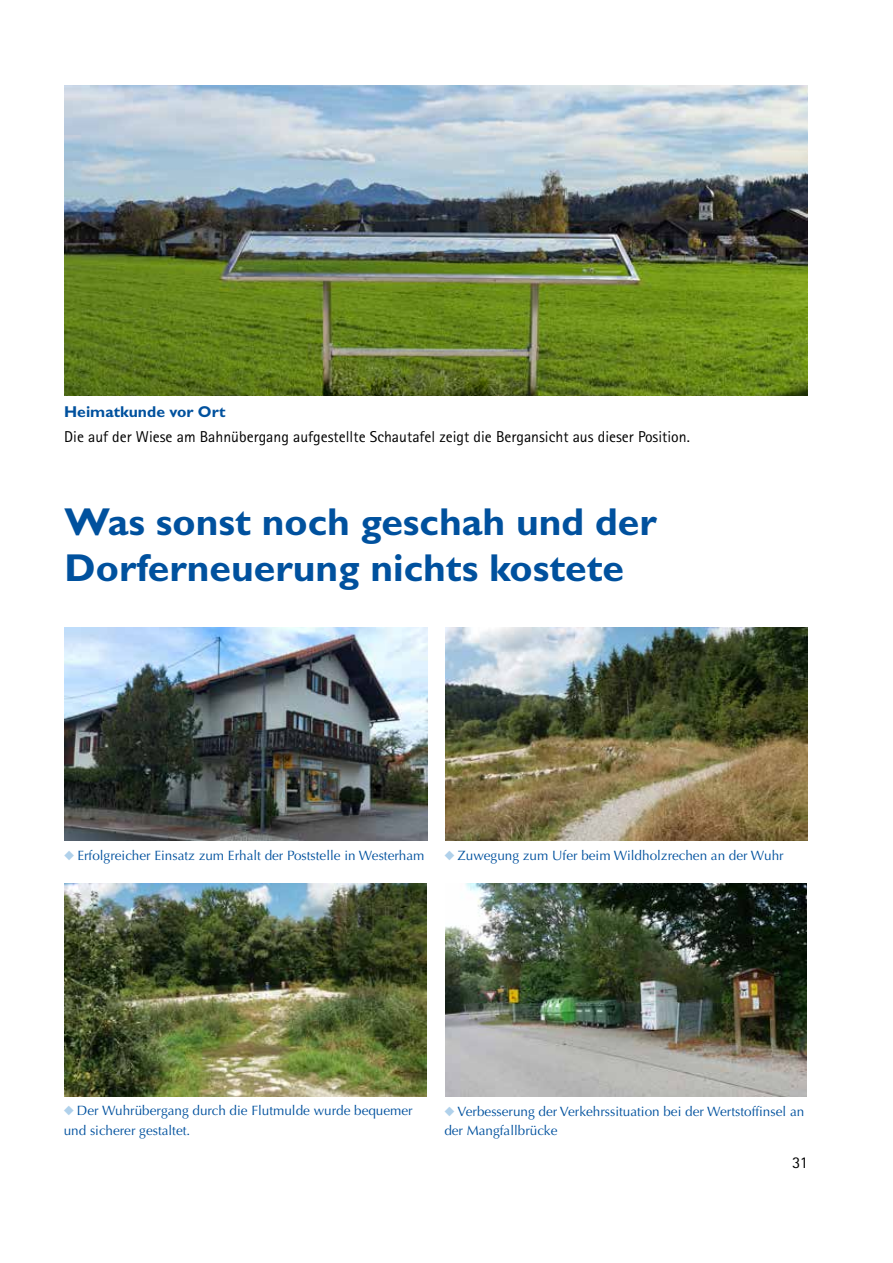
<style>
.page{position:relative;width:893px;height:1263px;background:#fff}
.page>*{position:absolute;margin:0;border:0;box-sizing:border-box;transform-origin:0 0}
.t1{font:700 39px/46.5px "Gill Sans Std";color:#00519e}
.t2{font:16.5px "Rotis Sans Serif Pro";color:#000}
.t3{font:15.75px "Rotis Sans Serif Pro";color:#000}
.t4{font:700 15.75px "Gill Sans Std";color:#00519e}
.t5{font:13.5px/19.5px "Optima LT Std";color:#00519e}
</style>
<div class="page">
<img style="left:65px;top:628px;width:362px;height:212px">
<img style="left:445px;top:884px;width:362px;height:212px">
<img style="left:64px;top:883px;width:363px;height:213px">
<img style="left:445px;top:628px;width:362px;height:212px">
<img style="left:65px;top:85px;width:743px;height:310px">
<p class="t4" style="left:64px;top:403px;width:163px">Heimatkunde vor Ort</p>
<p class="t3" style="left:64px;top:427px;width:627px">Die auf der Wiese am Bahnübergang aufgestellte Schautafel zeigt die Bergansicht aus dieser Position.</p>
<h1 class="t1" style="left:65px;top:498px;width:594px">Was sonst noch geschah und der<br>Dorferneuerung nichts kostete</h1>
<p class="t5" style="left:77px;top:846px;width:348px">Erfolgreicher Einsatz zum Erhalt der Poststelle in Westerham</p>
<p class="t5" style="left:458px;top:845px;width:328px">Zuwegung zum Ufer beim Wildholzrechen an der Wuhr</p>
<p class="t5" style="left:64px;top:1101px;width:350px;text-indent:13px">Der Wuhrübergang durch die Flutmulde wurde bequemer und sicherer gestaltet.</p>
<p class="t5" style="left:444px;top:1101px;width:361px;text-indent:13px">Verbesserung der Verkehrssituation bei der Wertstoffinsel an der Mangfallbrücke</p>
<p class="t2" style="left:792px;top:1153px;width:17px">31</p>
</div>
